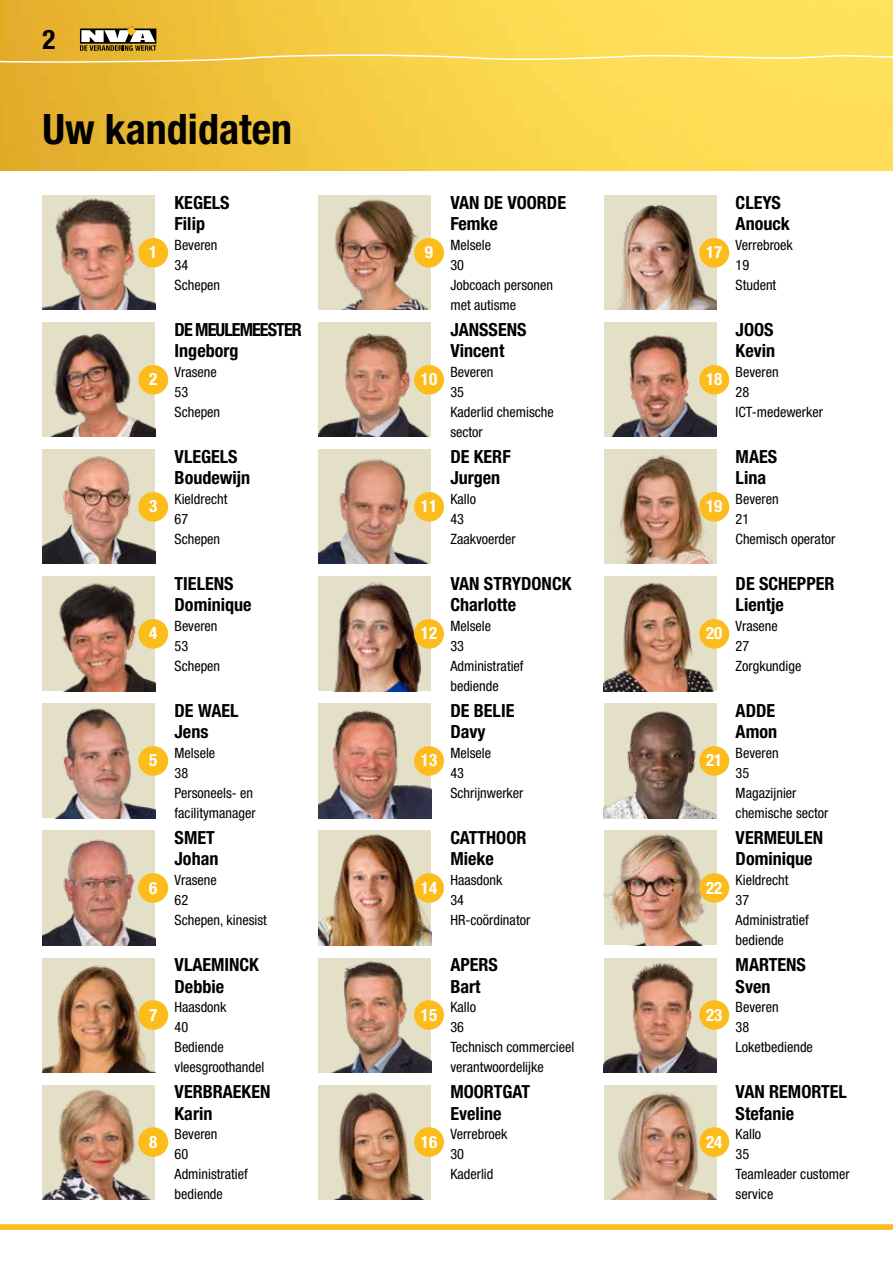
<style>
.page{position:relative;width:893px;height:1263px;background:#fff}
.page>*{position:absolute;margin:0;border:0;box-sizing:border-box;transform-origin:0 0}
.t1{font:700 condensed 42px "Helvetica Neue LT Std";color:#000}
.t2{font:700 condensed 27px "Helvetica Neue LT Std";color:#000}
.t3{font:700 condensed 18.15px/21.8px "Helvetica Neue LT Std";color:#000}
.t4{font:700 condensed 18.15px/21.8px "Helvetica Neue LT Std";letter-spacing:-.05em;color:#000}
.t5{font:700 condensed 17.1px "Helvetica Neue LT Std";color:#fff}
.t6{font:condensed 14.25px/20px "Helvetica Neue LT Std";color:#000}
</style>
<div class="page">
<img style="left:0;top:0;width:893px;height:170px">
<svg style="left:0;top:26px;width:893px;height:44px;background:#f2ce51"></svg>
<svg style="left:0;top:1133px;width:893px;height:97px"></svg>
<img style="left:43px;top:196px;width:112px;height:114px">
<div style="left:138px;top:238px;width:30px;height:30px;background:#fcbd1c;border-radius:50%"></div>
<img style="left:318px;top:196px;width:113px;height:114px">
<div style="left:414px;top:238px;width:30px;height:30px;background:#fcbd1c;border-radius:50%"></div>
<img style="left:604px;top:196px;width:112px;height:114px">
<div style="left:699px;top:238px;width:30px;height:30px;background:#fcbd1c;border-radius:50%"></div>
<img style="left:43px;top:323px;width:112px;height:114px">
<div style="left:138px;top:365px;width:30px;height:30px;background:#fcbd1c;border-radius:50%"></div>
<div style="left:318px;top:323px;width:113px;height:114px;background:#e4e0c8"></div>
<img style="left:318px;top:333px;width:112px;height:104px">
<div style="left:414px;top:365px;width:30px;height:30px;background:#fcbd1c;border-radius:50%"></div>
<div style="left:604px;top:323px;width:112px;height:114px;background:#e4e0c8"></div>
<img style="left:611px;top:335px;width:105px;height:102px">
<div style="left:699px;top:365px;width:30px;height:30px;background:#fcbd1c;border-radius:50%"></div>
<img style="left:43px;top:450px;width:112px;height:114px">
<div style="left:138px;top:492px;width:30px;height:30px;background:#fcbd1c;border-radius:50%"></div>
<div style="left:318px;top:450px;width:113px;height:114px;background:#e4e0c8"></div>
<img style="left:318px;top:459px;width:111px;height:105px">
<div style="left:414px;top:492px;width:30px;height:30px;background:#fcbd1c;border-radius:50%"></div>
<img style="left:604px;top:450px;width:112px;height:114px">
<div style="left:699px;top:492px;width:30px;height:30px;background:#fcbd1c;border-radius:50%"></div>
<img style="left:43px;top:577px;width:112px;height:114px">
<div style="left:138px;top:619px;width:30px;height:30px;background:#fcbd1c;border-radius:50%"></div>
<img style="left:318px;top:577px;width:113px;height:114px">
<div style="left:414px;top:619px;width:30px;height:30px;background:#fcbd1c;border-radius:50%"></div>
<img style="left:604px;top:577px;width:112px;height:114px">
<div style="left:699px;top:619px;width:30px;height:30px;background:#fcbd1c;border-radius:50%"></div>
<img style="left:43px;top:1086px;width:112px;height:113px">
<div style="left:138px;top:1127px;width:30px;height:30px;background:#fcbd1c;border-radius:50%"></div>
<img style="left:318px;top:1086px;width:113px;height:113px">
<div style="left:414px;top:1127px;width:30px;height:30px;background:#fcbd1c;border-radius:50%"></div>
<div style="left:604px;top:1085px;width:112px;height:114px;background:#e4e0c8"></div>
<img style="left:612px;top:1093px;width:104px;height:106px">
<div style="left:699px;top:1127px;width:30px;height:30px;background:#fcbd1c;border-radius:50%"></div>
<img style="left:43px;top:831px;width:112px;height:114px">
<div style="left:138px;top:873px;width:30px;height:30px;background:#fcbd1c;border-radius:50%"></div>
<img style="left:318px;top:831px;width:113px;height:114px">
<div style="left:414px;top:873px;width:30px;height:30px;background:#fcbd1c;border-radius:50%"></div>
<img style="left:604px;top:831px;width:112px;height:114px">
<div style="left:699px;top:873px;width:30px;height:30px;background:#fcbd1c;border-radius:50%"></div>
<img style="left:43px;top:958px;width:112px;height:114px">
<div style="left:138px;top:1000px;width:30px;height:30px;background:#fcbd1c;border-radius:50%"></div>
<img style="left:318px;top:958px;width:113px;height:114px">
<div style="left:414px;top:1000px;width:30px;height:30px;background:#fcbd1c;border-radius:50%"></div>
<img style="left:604px;top:960px;width:112px;height:112px">
<div style="left:699px;top:1000px;width:30px;height:30px;background:#fcbd1c;border-radius:50%"></div>
<img style="left:43px;top:704px;width:112px;height:114px">
<div style="left:138px;top:746px;width:30px;height:30px;background:#fcbd1c;border-radius:50%"></div>
<img style="left:318px;top:704px;width:113px;height:114px">
<div style="left:414px;top:746px;width:30px;height:30px;background:#fcbd1c;border-radius:50%"></div>
<img style="left:604px;top:704px;width:112px;height:114px">
<div style="left:699px;top:746px;width:30px;height:30px;background:#fcbd1c;border-radius:50%"></div>
<h2 class="t2" style="left:43px;top:23px;width:14px">2</h2>
<h1 class="t1" style="left:43px;top:104px;width:251px">Uw kandidaten</h1>
<p class="t5" style="left:149px;top:242px;width:10px">1</p>
<p class="t3" style="left:175px;top:191px;width:56px">KEGELS<br>Filip</p>
<p class="t6" style="left:175px;top:235px;width:47px">Beveren<br>34<br>Schepen</p>
<p class="t5" style="left:425px;top:242px;width:10px">9</p>
<p class="t3" style="left:450px;top:191px;width:117px">VAN DE VOORDE<br>Femke</p>
<p class="t6" style="left:450px;top:235px;width:104px">Melsele<br>30<br>Jobcoach personen met autisme</p>
<p class="t5" style="left:706px;top:242px;width:18px">17</p>
<p class="t3" style="left:736px;top:191px;width:56px">CLEYS<br>Anouck</p>
<p class="t6" style="left:736px;top:235px;width:59px">Verrebroek<br>19<br>Student</p>
<p class="t5" style="left:149px;top:369px;width:10px">2</p>
<p class="t4" style="left:175px;top:318px;width:129px">DE MEULEMEESTER<br>Ingeborg</p>
<p class="t6" style="left:175px;top:362px;width:47px">Vrasene<br>53<br>Schepen</p>
<p class="t5" style="left:421px;top:369px;width:18px">10</p>
<p class="t3" style="left:450px;top:318px;width:78px">JANSSENS<br>Vincent</p>
<p class="t6" style="left:450px;top:362px;width:105px">Beveren<br>35<br>Kaderlid chemische sector</p>
<p class="t5" style="left:706px;top:369px;width:18px">18</p>
<p class="t3" style="left:736px;top:318px;width:41px">JOOS<br>Kevin</p>
<p class="t6" style="left:736px;top:362px;width:89px">Beveren<br>28<br>ICT-medewerker</p>
<p class="t5" style="left:149px;top:496px;width:10px">3</p>
<p class="t3" style="left:175px;top:445px;width:77px">VLEGELS<br>Boudewijn</p>
<p class="t6" style="left:175px;top:489px;width:54px">Kieldrecht<br>67<br>Schepen</p>
<p class="t5" style="left:421px;top:496px;width:18px">11</p>
<p class="t3" style="left:450px;top:445px;width:62px">DE KERF<br>Jurgen</p>
<p class="t6" style="left:450px;top:489px;width:67px">Kallo<br>43<br>Zaakvoerder</p>
<p class="t5" style="left:706px;top:496px;width:18px">19</p>
<p class="t3" style="left:736px;top:445px;width:43px">MAES<br>Lina</p>
<p class="t6" style="left:736px;top:489px;width:101px">Beveren<br>21<br>Chemisch operator</p>
<p class="t5" style="left:149px;top:623px;width:10px">4</p>
<p class="t3" style="left:175px;top:572px;width:79px">TIELENS<br>Dominique</p>
<p class="t6" style="left:175px;top:616px;width:47px">Beveren<br>53<br>Schepen</p>
<p class="t5" style="left:421px;top:623px;width:18px">12</p>
<p class="t3" style="left:450px;top:572px;width:123px">VAN STRYDONCK<br>Charlotte</p>
<p class="t6" style="left:450px;top:616px;width:75px">Melsele<br>33<br>Administratief bediende</p>
<p class="t5" style="left:706px;top:623px;width:18px">20</p>
<p class="t3" style="left:736px;top:572px;width:100px">DE SCHEPPER<br>Lientje</p>
<p class="t6" style="left:736px;top:616px;width:67px">Vrasene<br>27<br>Zorgkundige</p>
<p class="t5" style="left:149px;top:750px;width:10px">5</p>
<p class="t3" style="left:175px;top:699px;width:66px">DE WAEL<br>Jens</p>
<p class="t6" style="left:175px;top:743px;width:83px">Melsele<br>38<br>Personeels- en facilitymanager</p>
<p class="t5" style="left:421px;top:750px;width:18px">13</p>
<p class="t3" style="left:450px;top:699px;width:65px">DE BELIE<br>Davy</p>
<p class="t6" style="left:450px;top:743px;width:75px">Melsele<br>43<br>Schrijnwerker</p>
<p class="t5" style="left:706px;top:750px;width:18px">21</p>
<p class="t3" style="left:736px;top:699px;width:43px">ADDE<br>Amon</p>
<p class="t6" style="left:736px;top:743px;width:94px">Beveren<br>35<br>Magazijnier chemische sector</p>
<p class="t5" style="left:149px;top:877px;width:10px">6</p>
<p class="t3" style="left:175px;top:826px;width:45px">SMET<br>Johan</p>
<p class="t6" style="left:175px;top:870px;width:94px">Vrasene<br>62<br>Schepen, kinesist</p>
<p class="t5" style="left:421px;top:877px;width:18px">14</p>
<p class="t3" style="left:450px;top:826px;width:78px">CATTHOOR<br>Mieke</p>
<p class="t6" style="left:450px;top:870px;width:81px">Haasdonk<br>34<br>HR-coördinator</p>
<p class="t5" style="left:706px;top:877px;width:18px">22</p>
<p class="t3" style="left:736px;top:826px;width:89px">VERMEULEN<br>Dominique</p>
<p class="t6" style="left:736px;top:870px;width:75px">Kieldrecht<br>37<br>Administratief bediende</p>
<p class="t5" style="left:149px;top:1004px;width:10px">7</p>
<p class="t3" style="left:175px;top:953px;width:86px">VLAEMINCK<br>Debbie</p>
<p class="t6" style="left:175px;top:997px;width:91px">Haasdonk<br>40<br>Bediende vleesgroothandel</p>
<p class="t5" style="left:421px;top:1004px;width:18px">15</p>
<p class="t3" style="left:450px;top:953px;width:49px">APERS<br>Bart</p>
<p class="t6" style="left:450px;top:997px;width:125px">Kallo<br>36<br>Technisch commercieel verantwoordelijke</p>
<p class="t5" style="left:706px;top:1004px;width:18px">23</p>
<p class="t3" style="left:736px;top:953px;width:72px">MARTENS<br>Sven</p>
<p class="t6" style="left:736px;top:997px;width:79px">Beveren<br>38<br>Loketbediende</p>
<p class="t5" style="left:149px;top:1131px;width:10px">8</p>
<p class="t3" style="left:175px;top:1080px;width:97px">VERBRAEKEN<br>Karin</p>
<p class="t6" style="left:175px;top:1124px;width:75px">Beveren<br>60<br>Administratief bediende</p>
<p class="t5" style="left:421px;top:1131px;width:18px">16</p>
<p class="t3" style="left:450px;top:1080px;width:81px">MOORTGAT<br>Eveline</p>
<p class="t6" style="left:450px;top:1124px;width:59px">Verrebroek<br>30<br>Kaderlid</p>
<p class="t5" style="left:706px;top:1131px;width:18px">24</p>
<p class="t3" style="left:736px;top:1080px;width:113px">VAN REMORTEL<br>Stefanie</p>
<p class="t6" style="left:736px;top:1124px;width:115px">Kallo<br>35<br>Teamleader customer service</p>
</div>
